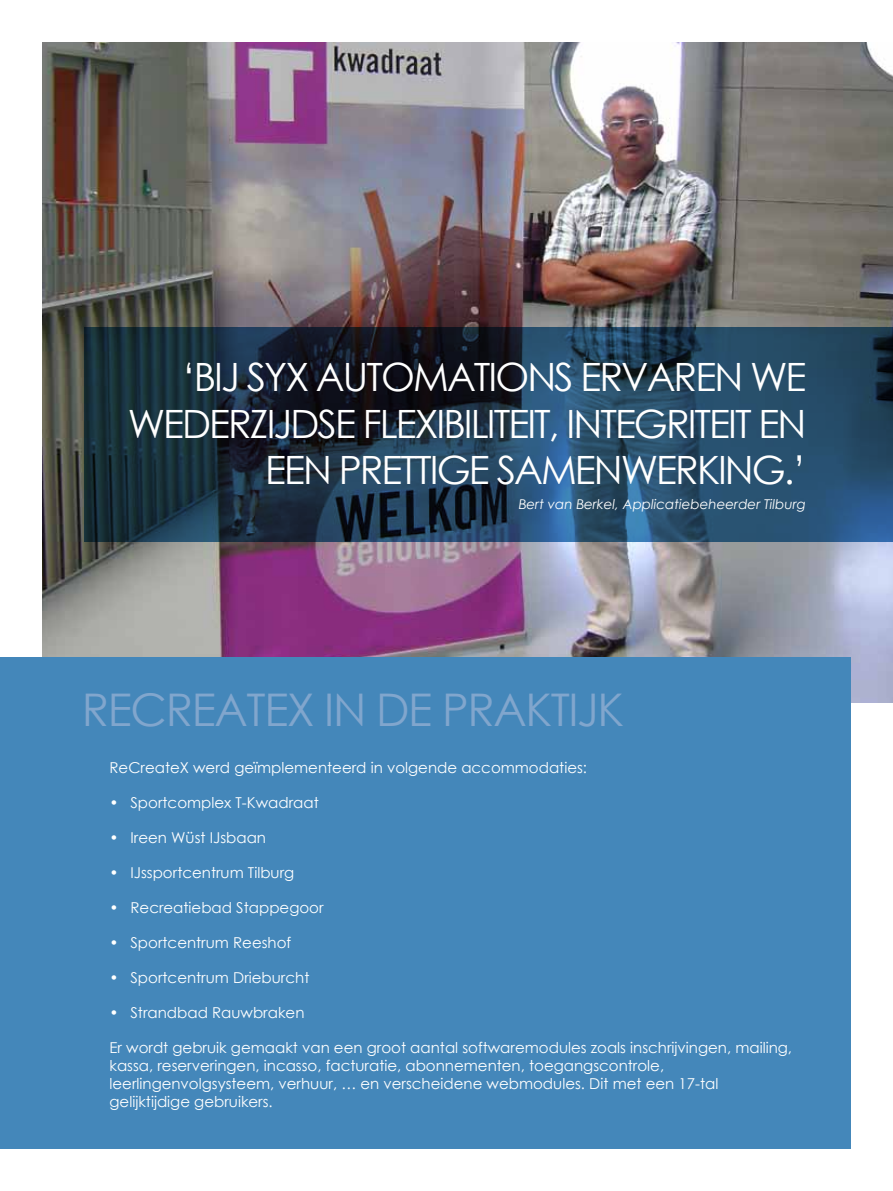
<style>
.page{position:relative;width:893px;height:1191px;background:#fff}
.page>*{position:absolute;margin:0;border:0;box-sizing:border-box;transform-origin:0 0}
.t1{font:45px "Century Gothic";letter-spacing:-.03em;color:#81a6cd}
.t2{font:39px/46.8px "Century Gothic";letter-spacing:-.05em;color:#fff;text-align:right}
.t3{font:15px/18px "Century Gothic";color:#fff}
.t4{font:italic 13.5px "Century Gothic";color:#fff}
</style>
<div class="page">
<img style="left:43px;top:43px;width:850px;height:660px">
<svg style="left:85px;top:327px;width:808px;height:215px;background:#1f3b51"></svg>
<div style="left:0;top:657px;width:850px;height:491px;background:#4487ba"></div>
<h2 class="t2" style="left:128px;top:353px;width:680px">‘BIJ SYX AUTOMATIONS ERVAREN WE<br>WEDERZIJDSE FLEXIBILITEIT, INTEGRITEIT EN<br>EEN PRETTIGE SAMENWERKING.’</h2>
<p class="t4" style="left:519px;top:494px;width:289px">Bert van Berkel, Applicatiebeheerder Tilburg</p>
<h1 class="t1" style="left:82px;top:678px;width:544px">RECREATEX IN DE PRAKTIJK</h1>
<p class="t3" style="left:109px;top:758px;width:479px">ReCreateX werd geïmplementeerd in volgende accommodaties:</p>
<p class="t3" style="left:109px;top:793px;width:211px">• Sportcomplex T-Kwadraat</p>
<p class="t3" style="left:109px;top:828px;width:158px">• Ireen Wüst IJsbaan</p>
<p class="t3" style="left:109px;top:863px;width:186px">• IJssportcentrum Tilburg</p>
<p class="t3" style="left:109px;top:898px;width:216px">• Recreatiebad Stappegoor</p>
<p class="t3" style="left:109px;top:933px;width:183px">• Sportcentrum Reeshof</p>
<p class="t3" style="left:109px;top:968px;width:201px">• Sportcentrum Drieburcht</p>
<p class="t3" style="left:109px;top:1003px;width:196px">• Strandbad Rauwbraken</p>
<p class="t3" style="left:109px;top:1038px;width:684px">Er wordt gebruik gemaakt van een groot aantal softwaremodules zoals inschrijvingen, mailing, kassa, reserveringen, incasso, facturatie, abonnementen, toegangscontrole, leerlingenvolgsysteem, verhuur, … en verscheidene webmodules. Dit met een 17-tal gelijktijdige gebruikers.</p>
</div>
